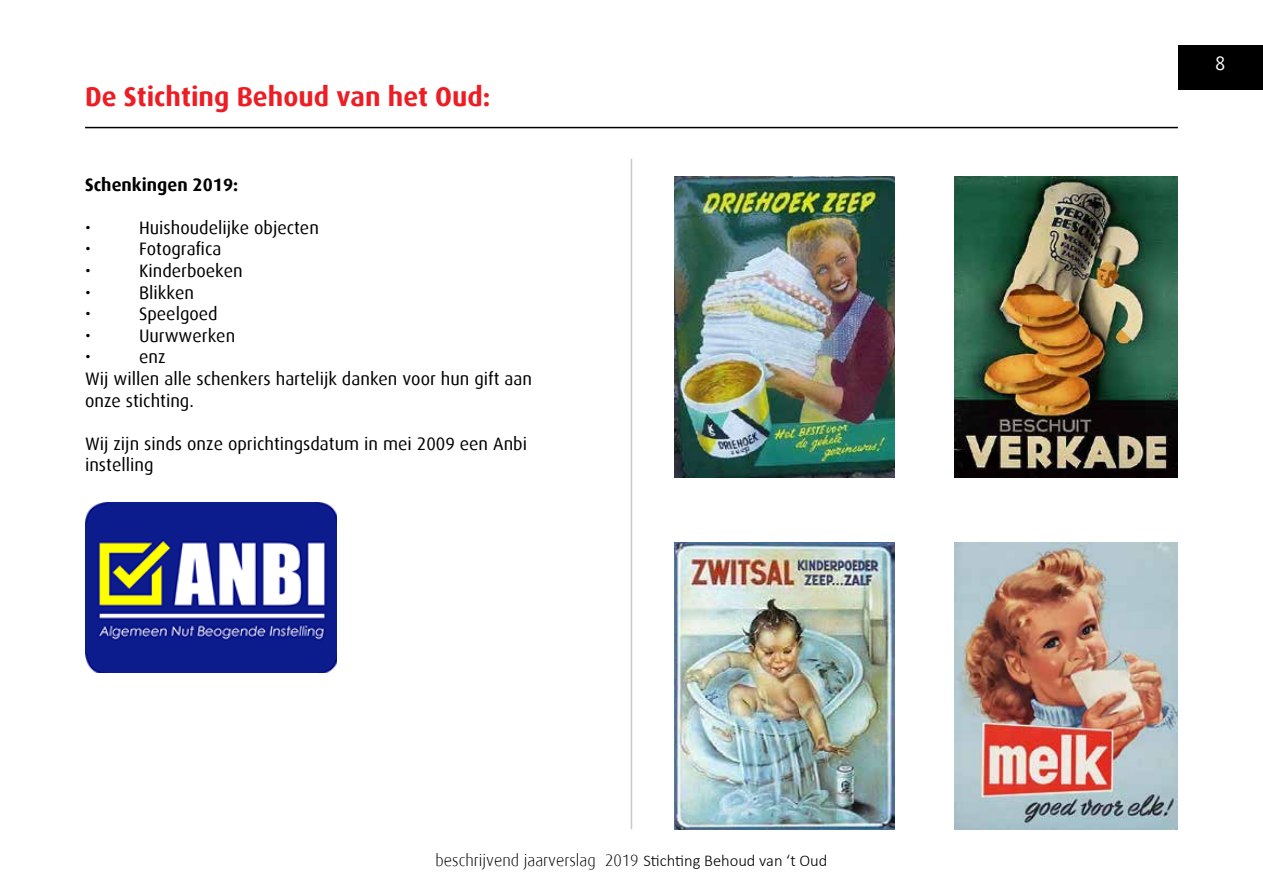
<style>
.page{position:relative;width:1263px;height:893px;background:#fff}
.page>*{position:absolute;margin:0;border:0;box-sizing:border-box;transform-origin:0 0}
.t1{font:700 27px "Dax";color:#ed1d24}
.t2{font:19.5px "Dax";color:#fff}
.t3{font:18px/21.6px "Dax";color:#000}
.t4{font:700 18px "Dax";color:#000}
.t5{font:300 16.5px "Dax";color:#000}
.s1{font-family:"Calibri"}
</style>
<div class="page">
<div style="left:1178px;top:45px;width:85px;height:45px;background:#000"></div>
<hr style="left:631px;top:159px;width:1px;height:670px;background:#c7c8ca">
<hr style="left:85px;top:127px;width:1093px;height:1px;background:#000">
<img style="left:86px;top:502px;width:250px;height:171px">
<img style="left:674px;top:176px;width:221px;height:302px">
<img style="left:674px;top:542px;width:221px;height:287px">
<img style="left:955px;top:542px;width:223px;height:287px">
<img style="left:955px;top:176px;width:222px;height:302px">
<h1 class="t1" style="left:85px;top:82px;width:407px">De Stichting Behoud van het Oud:</h1>
<p class="t4" style="left:85px;top:174px;width:155px">Schenkingen 2019:</p>
<p class="t3" style="left:85px;top:217px;width:7px">•</p>
<p class="t3" style="left:139px;top:217px;width:181px">Huishoudelijke objecten</p>
<p class="t3" style="left:85px;top:239px;width:7px">•</p>
<p class="t3" style="left:139px;top:239px;width:84px">Fotografica</p>
<p class="t3" style="left:85px;top:260px;width:7px">•</p>
<p class="t3" style="left:139px;top:260px;width:105px">Kinderboeken</p>
<p class="t3" style="left:85px;top:282px;width:7px">•</p>
<p class="t3" style="left:139px;top:282px;width:56px">Blikken</p>
<p class="t3" style="left:85px;top:303px;width:7px">•</p>
<p class="t3" style="left:139px;top:303px;width:80px">Speelgoed</p>
<p class="t3" style="left:85px;top:325px;width:7px">•</p>
<p class="t3" style="left:139px;top:325px;width:98px">Uurwwerken</p>
<p class="t3" style="left:85px;top:347px;width:7px">•</p>
<p class="t3" style="left:85px;top:347px;width:449px;text-indent:54px">enz<br>Wij willen alle schenkers hartelijk danken voor hun gift aan onze stichting.</p>
<p class="t3" style="left:85px;top:433px;width:444px">Wij zijn sinds onze oprichtingsdatum in mei 2009 een Anbi instelling</p>
<p class="t5" style="left:436px;top:851px;width:393px">beschrijvend jaarverslag 2019 <span class="s1">Stichting Behoud van ‘t Oud</span></p>
<p class="t2" style="left:1215px;top:53px;width:12px">8</p>
</div>
